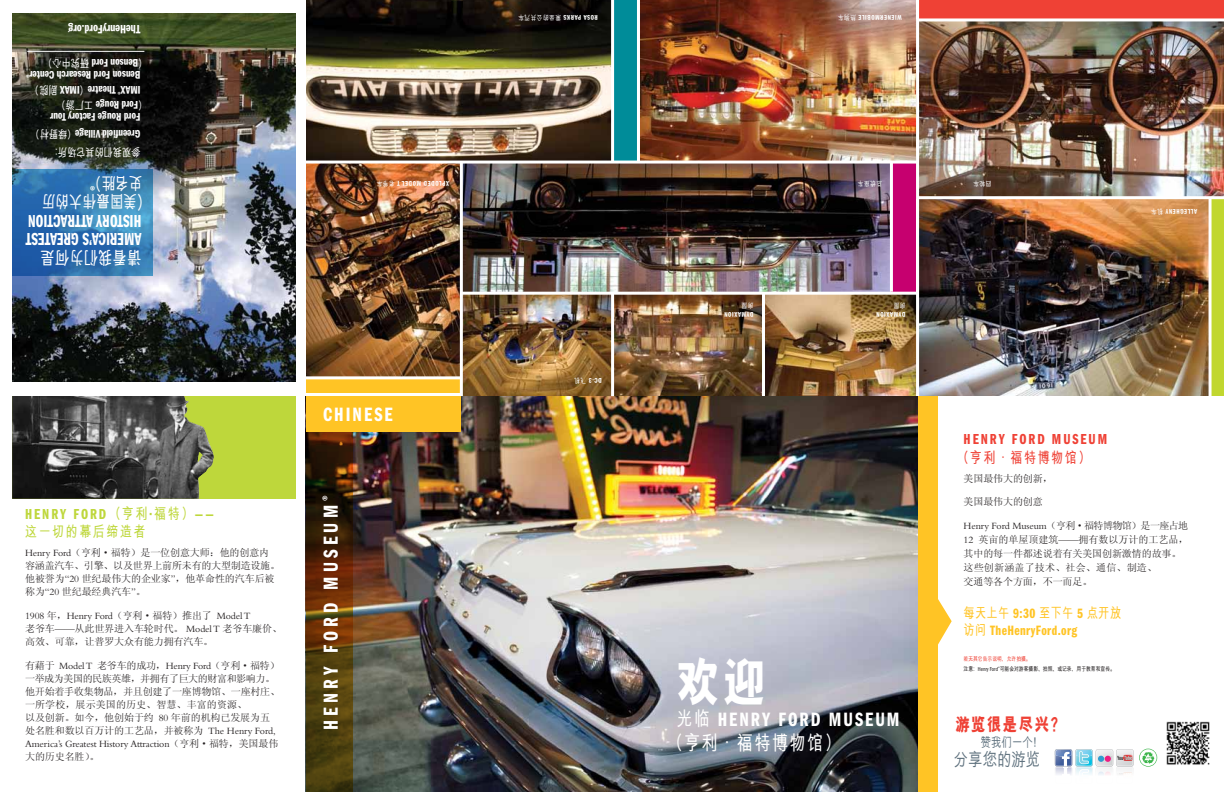
<style>
.page{position:relative;width:1224px;height:792px;background:#fff}
.page>*{position:absolute;margin:0;border:0;box-sizing:border-box;transform-origin:0 0}
.t1{font:800 53px "M Hei GB";color:#fff;scale:.8 1}
.t2{font:21px "Franklin Gothic Demi Cmpr";letter-spacing:.2em;color:#fff}
.t3{font:20px "Franklin Gothic Demi Cmpr";letter-spacing:.1em;color:#fff}
.t4{font:700 20px "M Hei GB";letter-spacing:.1em;color:#fff;scale:.8 1}
.t5{font:700 19px "M Hei GB";color:#fff;scale:.8 1}
.t6{font:18px/18px "Franklin Gothic Demi Cmpr";color:#fff;text-align:right;scale:.9 1}
.t7{font:700 18px "M Hei GB";color:#fff;scale:.8 1}
.t8{font:800 18px "M Hei GB";letter-spacing:.1em;color:#ef4135;scale:.8 1}
.t9{font:500 18px "M Hei GB";color:#5c6f7c;scale:.8 1}
.t10{font:700 17px "M Hei GB";color:#fff;scale:.8 1}
.t11{font:15px "Franklin Gothic Demi Cmpr";letter-spacing:.13em;color:#bed73b}
.t12{font:15px "Franklin Gothic Demi Cmpr";letter-spacing:.13em;color:#ef4135}
.t13{font:700 15px "M Hei GB";letter-spacing:.13em;color:#ef4135;scale:.8 1}
.t14{font:700 15px "M Hei GB";letter-spacing:.13em;color:#bed73b;scale:.8 1}
.t15{font:14px "Franklin Gothic Demi Cmpr";letter-spacing:.03em;color:#ffc425}
.t16{font:700 14px "M Hei GB";letter-spacing:.03em;color:#ffc425;scale:.8 1}
.t17{font:500 13px "M Hei GB";color:#5c6f7c;scale:.8 1}
.t18{font:12.5px "Franklin Gothic Demi Cmpr";color:#fff}
.t19{font:11.4px/16.7px "Franklin Gothic Demi Cmpr";color:#fff}
.t20{font:700 11.4px "M Hei GB";color:#fff;scale:.8 1}
.t21{font:10px/13px "Sim Sun";letter-spacing:-.01em;color:#231f20}
.t22{font:10px "Bembo";letter-spacing:-.01em;color:#231f20}
.t23{font:7.1px "Franklin Gothic Demi Cmpr";letter-spacing:.075em;color:#fff}
.t24{font:700 7.1px "M Hei GB";letter-spacing:.075em;color:#fff;scale:.8 1}
.t25{font:6.7px "Franklin Gothic Demi Cmpr";color:#fff}
.t26{font:700 6px/10px "M Hei GB";color:#231f20;scale:.8 1}
.s1{font-family:"M Hei GB";font-weight:700}
.s2{font-family:"Bembo"}
.s3{font-family:"Sim Sun"}
.s4{font-family:"Franklin Gothic Demi Cmpr";font-weight:400}
.s5{color:#ef4135}
.s6{font-family:"Franklin Gothic Book Cmpr";font-weight:400}
</style>
<div class="page">
<div style="left:12px;top:396px;width:283px;height:103px;background:#bed73b"></div>
<img style="left:12px;top:396px;width:202px;height:103px">
<img style="left:353px;top:396px;width:565px;height:396px">
<svg style="left:938px;top:599px;width:14px;height:46px"></svg>
<div style="left:918px;top:396px;width:20px;height:396px;background:#ffc425"></div>
<svg style="left:306px;top:432px;width:47px;height:360px;background:#4d300a"></svg>
<img style="left:12px;top:13px;width:283px;height:368px">
<img style="left:463px;top:295px;width:453px;height:101px">
<img style="left:463px;top:164px;width:427px;height:128px">
<img style="left:919px;top:21px;width:305px;height:175px">
<img style="left:919px;top:199px;width:290px;height:197px">
<img style="left:306px;top:164px;width:154px;height:212px">
<img style="left:640px;top:0;width:276px;height:161px">
<img style="left:306px;top:0;width:305px;height:161px">
<div style="left:1209px;top:199px;width:15px;height:197px;background:#c1d72f"></div>
<div style="left:919px;top:0;width:305px;height:20px;background:#ef4135"></div>
<div style="left:891px;top:162px;width:25px;height:131px;background:#c6006f"></div>
<div style="left:612px;top:0;width:26px;height:162px;background:#008c99"></div>
<div style="left:306px;top:378px;width:155px;height:15px;background:#ffc425"></div>
<hr style="left:1209px;top:199px;width:3px;height:197px;background:#fff">
<hr style="left:762px;top:293px;width:3px;height:103px;background:#fff">
<hr style="left:611px;top:293px;width:3px;height:103px;background:#fff">
<hr style="left:460px;top:162px;width:3px;height:234px;background:#fff">
<hr style="left:637px;top:0;width:3px;height:162px;background:#fff">
<hr style="left:611px;top:0;width:3px;height:162px;background:#fff">
<hr style="left:918px;top:18px;width:306px;height:3px;background:#fff">
<hr style="left:306px;top:161px;width:612px;height:3px;background:#fff">
<hr style="left:461px;top:292px;width:457px;height:3px;background:#fff">
<hr style="left:301px;top:376px;width:160px;height:3px;background:#fff">
<hr style="left:890px;top:162px;width:3px;height:130px;background:#fff">
<hr style="left:27px;top:51px;width:117px;height:1px;background:#fff">
<svg style="left:12px;top:169px;width:140px;height:106px;background:#2f73b0"></svg>
<img style="left:1166px;top:721px;width:44px;height:44px">
<svg style="left:1055px;top:749px;width:102px;height:26px"></svg>
<div style="left:306px;top:396px;width:154px;height:36px;background:#ffc425"></div>
<p class="t18" style="left:140px;top:36px;width:74px;rotate:-180deg">THEHENRYFORD.ORG</p>
<p class="t19" style="left:147px;top:81px;width:120px;line-height:12px;text-indent:12px;rotate:-180deg">ENSON FORD RESEARCH CENTER<span class="s1">（</span>BENSON FORD <span class="s1">研究中心）</span></p>
<p class="t25" style="left:29px;top:79px;width:5px;rotate:-180deg">®</p>
<p class="t19" style="left:138px;top:112px;width:109px;line-height:15px;text-indent:-10px;rotate:-180deg"><span class="s1">（</span>FORD ROUGE <span class="s1">工厂游）<br></span>MAX THEATRE<span class="s1">（</span> MAX <span class="s1">剧院）</span></p>
<p class="t19" style="left:80px;top:98px;width:3px;rotate:-180deg">I</p>
<p class="t25" style="left:121px;top:96px;width:5px;rotate:-180deg">®</p>
<p class="t19" style="left:140px;top:142px;width:111px;text-indent:5px;rotate:-180deg">REENFIELD VILLAGE<span class="s1">（绿野村）<br></span>FORD ROUGE FACTORY TOUR</p>
<p class="t20" style="left:140px;top:158px;width:116px;rotate:-180deg">参观我们的其它场所：</p>
<h3 class="t7" style="left:102px;top:193px;width:20px;rotate:-180deg">）</h3>
<h3 class="t10" style="left:143px;top:192px;width:67px;rotate:-180deg">史名胜 <sup>®</sup></h3>
<h3 class="t10" style="left:137px;top:210px;width:121px;rotate:-180deg">美国最伟大的历</h3>
<h3 class="t5" style="left:152px;top:212px;width:20px;rotate:-180deg">（</h3>
<h3 class="t6" style="left:141px;top:248px;width:128px;rotate:-180deg">MA ERICA ’S GREAT EST<br>ION</h3>
<h3 class="t6" style="left:141px;top:230px;width:91px;rotate:-180deg">HISTORY ATT A C TR</h3>
<h3 class="t7" style="left:141px;top:267px;width:127px;rotate:-180deg">请看我们为何是</h3>
<p class="t23" style="left:449px;top:187px;width:74px;rotate:-180deg">XPLODED MODEL T <span class="s1">老爷车</span></p>
<h3 class="t11" style="left:25px;top:506px;width:190px">HENRY FORD<span class="s1">（亨利</span>·<span class="s1">福特）</span>——</h3>
<h3 class="t14" style="left:25px;top:524px;width:152px">这一切的幕后缔造者</h3>
<p class="t21" style="left:25px;top:546px;width:256px"><span class="s2">Henry Ford</span>（亨利·福特）是一位创意大师：他的创意内容涵盖汽车、引擎、以及世界上前所未有的大型制造设施。他被誉为<span class="s2">“20</span> 世纪最伟大的企业家<span class="s2">”</span>，他革命性的汽车后被称为<span class="s2">“20</span> 世纪最经典汽车<span class="s2">”</span>。</p>
<p class="t22" style="left:25px;top:610px;width:227px">1908 <span class="s3">年，</span>Henry Ford<span class="s3">（亨利·福特）推出了</span> Model T</p>
<p class="t21" style="left:25px;top:622px;width:259px">老爷车<span class="s2">——</span>从此世界进入车轮时代。 <span class="s2">Model T</span> 老爷车廉价、高效、可靠，让普罗大众有能力拥有汽车。</p>
<p class="t21" style="left:25px;top:659px;width:256px">有藉于 <span class="s2">Model T</span> 老爷车的成功，<span class="s2">Henry Ford</span>（亨利·福特）一举成为美国的民族英雄，并拥有了巨大的财富和影响力。他开始着手收集物品，并且创建了一座博物馆、一座村庄、一所学校，展示美国的历史、智慧、丰富的资源、<br>以及创新。如今，他创始于约 <span class="s2">80</span> 年前的机构已发展为五处名胜和数以百万计的工艺品，并被称为 <span class="s2">The Henry Ford,</span></p>
<p class="t22" style="left:25px;top:738px;width:255px">America’s Greatest History Attraction<span class="s3">（亨利·福特，美国最伟</span></p>
<p class="t21" style="left:25px;top:750px;width:76px">大的历史名胜）。</p>
<h3 class="t3" style="left:323px;top:404px;width:71px">CHINESE</h3>
<h2 class="t2" style="left:319px;top:730px;width:236px;rotate:-90deg">HENRY FORD MUSEUM <sup>®</sup></h2>
<p class="t24" style="left:574px;top:22px;width:71px;rotate:-180deg"><span class="s4">RKS</span> 乘坐的公共汽车</p>
<p class="t23" style="left:598px;top:22px;width:21px;rotate:-180deg">ROSA PA</p>
<p class="t23" style="left:602px;top:384px;width:29px;rotate:-180deg">DC-3 <span class="s1">飞机</span></p>
<p class="t23" style="left:902px;top:21px;width:65px;rotate:-180deg">WIENERMOBILE <span class="s1">热狗车</span></p>
<p class="t24" style="left:753px;top:310px;width:16px;rotate:-180deg">房屋</p>
<p class="t23" style="left:737px;top:318px;width:15px;rotate:-180deg">XION</p>
<p class="t23" style="left:753px;top:318px;width:13px;rotate:-180deg">M AYD</p>
<p class="t24" style="left:882px;top:188px;width:32px;rotate:-180deg">总统座车</p>
<p class="t24" style="left:906px;top:310px;width:16px;rotate:-180deg">房屋</p>
<p class="t23" style="left:890px;top:318px;width:15px;rotate:-180deg">XION</p>
<p class="t23" style="left:906px;top:318px;width:13px;rotate:-180deg">M AYD</p>
<h1 class="t1" style="left:676px;top:655px;width:113px">欢迎</h1>
<h3 class="t3" style="left:676px;top:709px;width:223px"><span class="s1">光临</span> HENRY FORD MUSEUM</h3>
<h3 class="t4" style="left:666px;top:733px;width:219px">（亨利·福特博物馆）</h3>
<p class="t24" style="left:991px;top:188px;width:24px;rotate:-180deg">四轮车</p>
<p class="t23" style="left:1197px;top:216px;width:47px;rotate:-180deg">ALLEGHENY <span class="s1">机车</span></p>
<h3 class="t12" style="left:964px;top:431px;width:144px">HENRY FORD MUSEUM</h3>
<p class="t21" style="left:964px;top:472px;width:91px">美国最伟大的创新，</p>
<p class="t21" style="left:964px;top:495px;width:81px">美国最伟大的创意</p>
<p class="t22" style="left:964px;top:520px;width:226px">Henry Ford Museum<span class="s3">（亨利·福特博物馆）是一座占地</span></p>
<p class="t21" style="left:964px;top:532px;width:226px;line-height:14px"><span class="s2">12</span> 英亩的单屋顶建筑<span class="s2">——</span>拥有数以万计的工艺品，其中的每一件都述说着有关美国创新激情的故事。这些创新涵盖了技术、社会、通信、制造、<br>交通等各个方面，不一而足。</p>
<h3 class="t16" style="left:964px;top:605px;width:199px">每天上午 <span class="s4">9:30</span> 至下午 <span class="s4">5</span> 点开放</h3>
<h3 class="t15" style="left:964px;top:623px;width:115px"><span class="s1">访问</span> THEHENRYFORD.ORG</h3>
<p class="t26" style="left:964px;top:654px;width:191px"><span class="s5">若无其它告示说明，允许拍摄。<br></span>注意：<span class="s6">Henry Ford</span><sup>®</sup>可能会对游客摄影、拍照、或记录，用于教育和宣传。</p>
<h3 class="t13" style="left:956px;top:450px;width:169px">（亨利·福特博物馆）</h3>
<h3 class="t8" style="left:955px;top:715px;width:138px">游览很是尽兴？</h3>
<h3 class="t17" style="left:981px;top:736px;width:79px">赞我们一个！</h3>
<h3 class="t9" style="left:954px;top:750px;width:110px">分享您的游览</h3>
</div>
